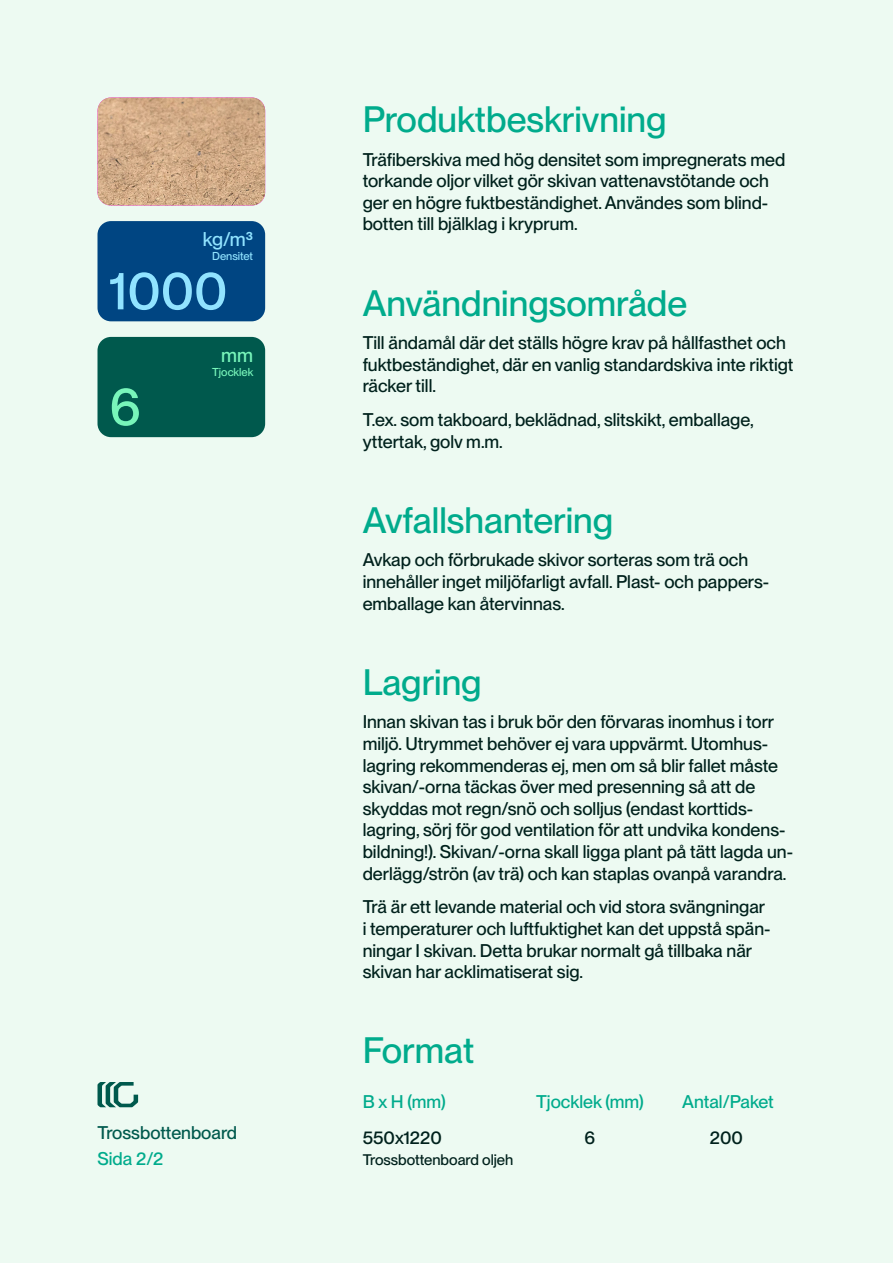
<style>
.page{position:relative;width:893px;height:1263px;background:#edfaf2}
.page>*{position:absolute;margin:0;border:0;box-sizing:border-box;transform-origin:0 0}
.t1{font:500 52.5px "PP Neue Montreal";color:#91e3ff}
.t2{font:500 52.5px "PP Neue Montreal";color:#78f5ba}
.t3{font:500 36px "PP Neue Montreal";color:#00ab8c}
.t4{font:500 19.5px "PP Neue Montreal";color:#91e3ff}
.t5{font:500 19.5px "PP Neue Montreal";color:#78f5ba}
.t6{font:500 18px/21.6px "PP Neue Montreal";color:#00211c}
.t7{font:500 18px "PP Neue Montreal";color:#00ab8c}
.t8{font:500 18px "PP Neue Montreal";color:#00594d}
.t9{font:500 15px "PP Neue Montreal";color:#00211c}
.t10{font:500 11.25px "PP Neue Montreal";color:#78f5ba}
.t11{font:500 11.25px "PP Neue Montreal";color:#91e3ff}
</style>
<div class="page">
<svg style="left:98px;top:1082px;width:40px;height:25px"></svg>
<div style="left:98px;top:221px;width:167px;height:100px;background:#004582;border-radius:13px"></div>
<div style="left:98px;top:337px;width:167px;height:100px;background:#00594d;border-radius:13px"></div>
<img style="left:98px;top:98px;width:167px;height:108px">
<p class="t4" style="left:203px;top:227px;width:52px">kg/m3</p>
<p class="t11" style="left:212px;top:249px;width:42px">Densitet</p>
<h1 class="t1" style="left:110px;top:260px;width:119px">1000</h1>
<h1 class="t2" style="left:110px;top:376px;width:33px">6</h1>
<p class="t5" style="left:221px;top:343px;width:33px">mm</p>
<p class="t10" style="left:212px;top:365px;width:43px">Tjocklek</p>
<p class="t8" style="left:98px;top:1122px;width:141px">Trossbottenboard</p>
<p class="t7" style="left:98px;top:1148px;width:67px">Sida 2/2</p>
<h2 class="t3" style="left:363px;top:98px;width:305px">Produktbeskrivning</h2>
<p class="t6" style="left:363px;top:148px;width:424px">Träfiberskiva med hög densitet som impregnerats med torkande oljor vilket gör skivan vattenavstötande och ger en högre fuktbeständighet. Användes som blind&shy;botten till bjälklag i kryprum.</p>
<h2 class="t3" style="left:363px;top:282px;width:326px">Användningsområde</h2>
<p class="t6" style="left:363px;top:332px;width:432px">Till ändamål där det ställs högre krav på hållfasthet och fuktbeständighet, där en vanlig standardskiva inte riktigt räcker till.</p>
<p class="t6" style="left:363px;top:409px;width:393px">T.ex. som takboard, beklädnad, slitskikt, emballage, yttertak, golv m.m.</p>
<h2 class="t3" style="left:363px;top:499px;width:252px">Avfallshantering</h2>
<p class="t6" style="left:363px;top:549px;width:408px">Avkap och förbrukade skivor sorteras som trä och innehåller inget miljöfarligt avfall. Plast- och pappers&shy;emballage kan återvinnas.</p>
<h2 class="t3" style="left:363px;top:661px;width:121px">Lagring</h2>
<p class="t6" style="left:363px;top:711px;width:432px">Innan skivan tas i bruk bör den förvaras inomhus i torr miljö. Utrymmet behöver ej vara uppvärmt. Utomhus&shy;lagring rekommenderas ej, men om så blir fallet måste skivan/-orna täckas över med presenning så att de skyddas mot regn/snö och solljus (endast korttids&shy;lagring, sörj för god ventilation för att undvika kondens&shy;bildning!). Skivan/-orna skall ligga plant på tätt lagda un&shy;derlägg/strön (av trä) och kan staplas ovanpå varandra.</p>
<p class="t6" style="left:363px;top:896px;width:409px">Trä är ett levande material och vid stora svängningar i temperaturer och luftfuktighet kan det uppstå spän&shy;ningar I skivan. Detta brukar normalt gå tillbaka när skivan har acklimatiserat sig.</p>
<h2 class="t3" style="left:363px;top:1029px;width:113px">Format</h2>
<p class="t7" style="left:363px;top:1090px;width:85px">B x H (mm)</p>
<p class="t7" style="left:536px;top:1090px;width:109px">Tjocklek (mm)</p>
<p class="t7" style="left:682px;top:1090px;width:93px">Antal/Paket</p>
<p class="t6" style="left:363px;top:1127px;width:81px">550x1220</p>
<p class="t9" style="left:363px;top:1151px;width:152px">Trossbottenboard oljeh</p>
<p class="t6" style="left:584px;top:1127px;width:12px">6</p>
<p class="t6" style="left:710px;top:1127px;width:35px">200</p>
</div>
